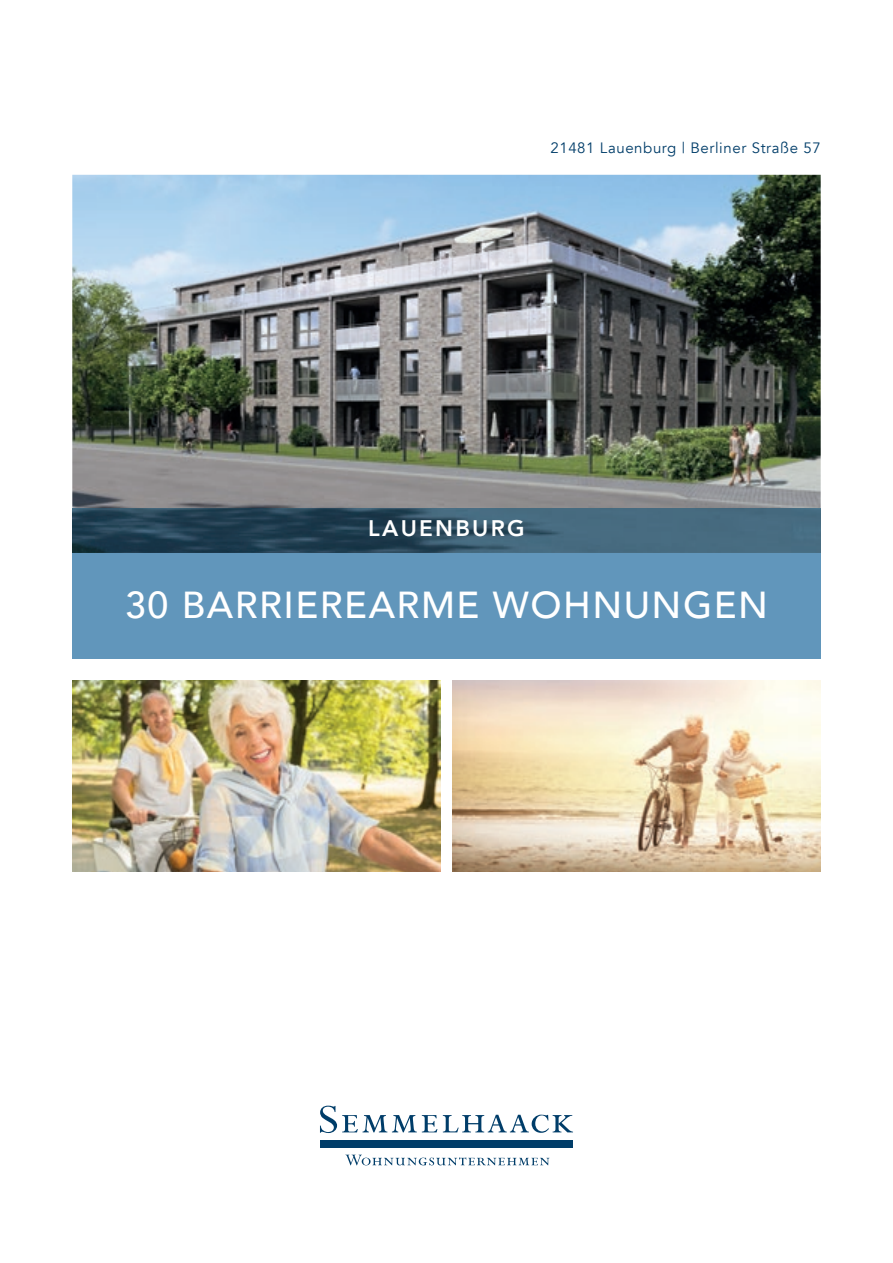
<style>
.page{position:relative;width:893px;height:1263px;background:#fff}
.page>*{position:absolute;margin:0;border:0;box-sizing:border-box;transform-origin:0 0}
.t1{font:500 37.5px "Avenir";letter-spacing:.04em;color:#fff}
.t2{font:800 22.5px "Avenir";letter-spacing:.1em;color:#fff}
.t3{font:15px "Avenir";letter-spacing:.04em;color:#003d69}
</style>
<div class="page">
<img style="left:72px;top:175px;width:749px;height:333px">
<div style="left:72px;top:553px;width:748px;height:106px;background:#6196bb"></div>
<svg style="left:346px;top:1155px;width:203px;height:10px"></svg>
<div style="left:320px;top:1140px;width:253px;height:8px;background:#003d69"></div>
<svg style="left:320px;top:1106px;width:117px;height:27px"></svg>
<svg style="left:443px;top:1115px;width:130px;height:18px"></svg>
<img style="left:72px;top:508px;width:749px;height:45px">
<img style="left:453px;top:680px;width:368px;height:192px">
<img style="left:72px;top:680px;width:368px;height:192px">
<p class="t3" style="left:550px;top:139px;width:272px">21481 Lauenburg | Berliner Straße 57</p>
<h2 class="t2" style="left:368px;top:511px;width:158px">LAUENBURG</h2>
<h1 class="t1" style="left:125px;top:572px;width:644px">30 BARRIEREARME WOHNUNGEN</h1>
</div>
